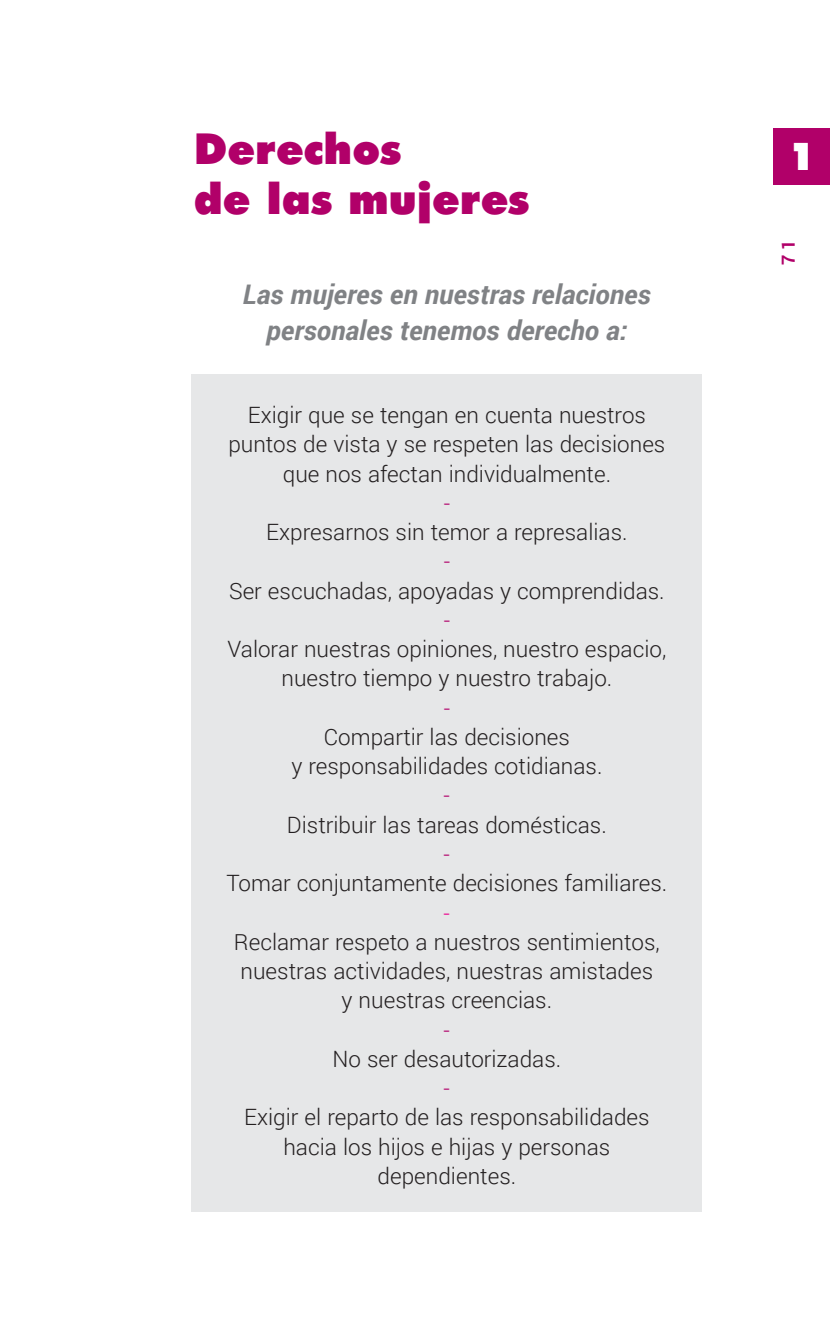
<style>
.page{position:relative;width:830px;height:1340px;background:#fff}
.page>*{position:absolute;margin:0;border:0;box-sizing:border-box;transform-origin:0 0}
.t1{font:900 42.75px "Futura BT";color:#b10069}
.t2{font:900 38.25px "Futura BT";color:#fff}
.t3{font:italic 700 27px/36px "Roboto";color:#808285;text-align:center}
.t4{font:300 22.5px/29.2px "Roboto";color:#231f20;text-align:center}
.t5{font:300 22.5px "Roboto";color:#b10069}
.t6{font:300 22.5px "Roboto";color:#ec008c}
.t7{font:700 18px "Roboto";color:#b10069}
</style>
<div class="page">
<div style="left:191px;top:374px;width:511px;height:837px;background:#e6e7e8"></div>
<div style="left:773px;top:128px;width:56px;height:57px;background:#b10069"></div>
<h1 class="t1" style="left:194px;top:123px;width:209px">Derechos</h1>
<h2 class="t2" style="left:788px;top:133px;width:28px">1</h2>
<h1 class="t1" style="left:194px;top:172px;width:337px">de las mujeres</h1>
<p class="t3" style="left:243px;top:275px;width:409px">Las mujeres en nuestras relaciones personales tenemos derecho a:</p>
<p class="t4" style="left:228px;top:399px;width:438px">Exigir que se tengan en cuenta nuestros puntos de vista y se respeten las decisiones que nos afectan individualmente.</p>
<p class="t5" style="left:443px;top:487px;width:7px">-</p>
<p class="t4" style="left:266px;top:516px;width:362px">Expresarnos sin temor a represalias.</p>
<p class="t5" style="left:443px;top:545px;width:7px">-</p>
<p class="t4" style="left:229px;top:575px;width:437px">Ser escuchadas, apoyadas y comprendidas.</p>
<p class="t5" style="left:443px;top:604px;width:7px">-</p>
<p class="t4" style="left:227px;top:633px;width:440px">Valorar nuestras opiniones, nuestro espacio, nuestro tiempo y nuestro trabajo.</p>
<p class="t5" style="left:443px;top:692px;width:7px">-</p>
<p class="t4" style="left:291px;top:721px;width:312px">Compartir las decisiones<br>y responsabilidades cotidianas.</p>
<p class="t5" style="left:443px;top:779px;width:7px">-</p>
<p class="t4" style="left:287px;top:809px;width:321px">Distribuir las tareas domésticas.</p>
<p class="t5" style="left:443px;top:838px;width:7px">-</p>
<p class="t4" style="left:226px;top:867px;width:442px">Tomar conjuntamente decisiones familiares.</p>
<p class="t6" style="left:443px;top:896px;width:7px">-</p>
<p class="t4" style="left:234px;top:926px;width:427px">Reclamar respeto a nuestros sentimientos, nuestras actividades, nuestras amistades y nuestras creencias.</p>
<p class="t5" style="left:443px;top:1013px;width:7px">-</p>
<p class="t4" style="left:332px;top:1043px;width:230px">No ser desautorizadas.</p>
<p class="t5" style="left:443px;top:1072px;width:7px">-</p>
<p class="t4" style="left:244px;top:1101px;width:407px">Exigir el reparto de las responsabilidades hacia los hijos e hijas y personas dependientes.</p>
<p class="t7" style="left:775px;top:265px;width:28px;rotate:-90deg">7 1</p>
</div>
